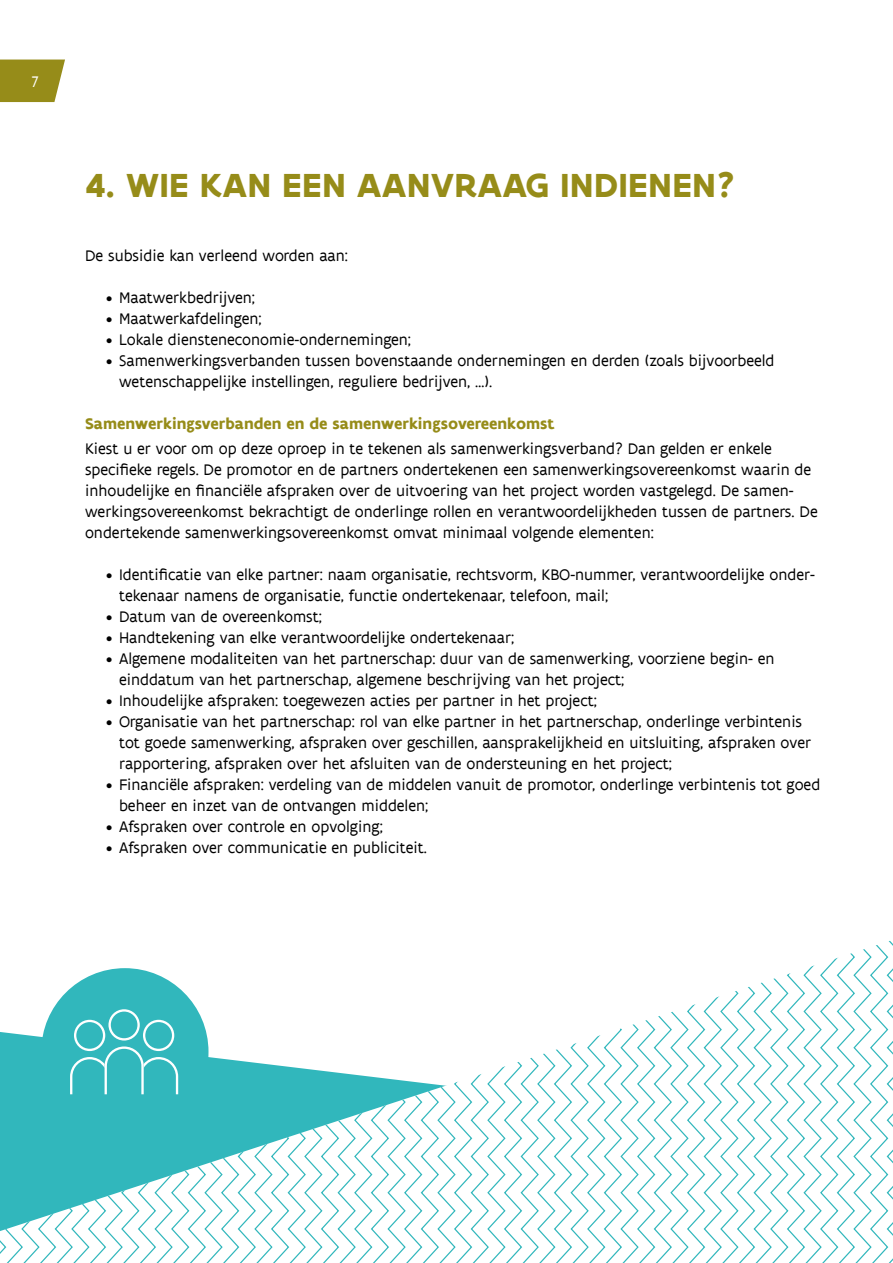
<style>
.page{position:relative;width:893px;height:1263px;background:#fff}
.page>*{position:absolute;margin:0;border:0;box-sizing:border-box;transform-origin:0 0}
.t1{font:700 36px "Flanders Art Sans";letter-spacing:.005em;color:#968c19}
.t2{font:16.5px/21px "Flanders Art Sans";color:#000}
.t3{font:700 16.5px "Flanders Art Sans";color:#968c19}
.t4{font:16.5px "Flanders Art Sans";color:#fff}
</style>
<div class="page">
<svg style="left:0;top:60px;width:65px;height:42px;background:#9e952b"></svg>
<svg style="left:0;top:940px;width:893px;height:323px"></svg>
<p class="t4" style="left:32px;top:71px;width:8px">7</p>
<h1 class="t1" style="left:85px;top:163px;width:652px">4. WIE KAN EEN AANVRAAG INDIENEN?</h1>
<p class="t2" style="left:85px;top:245px;width:264px">De subsidie kan verleend worden aan:</p>
<p class="t2" style="left:106px;top:287px;width:150px">• Maatwerkbedrijven;</p>
<p class="t2" style="left:106px;top:308px;width:157px">• Maatwerkafdelingen;</p>
<p class="t2" style="left:106px;top:329px;width:306px">• Lokale diensteneconomie-ondernemingen;</p>
<p class="t2" style="left:119px;top:350px;width:657px;text-indent:-13px">• Samenwerkingsverbanden tussen bovenstaande ondernemingen en derden (zoals bijvoorbeeld wetenschappelijke instellingen, reguliere bedrijven, …).</p>
<p class="t3" style="left:85px;top:413px;width:471px">Samenwerkingsverbanden en de samenwerkingsovereenkomst</p>
<p class="t2" style="left:85px;top:438px;width:734px">Kiest u er voor om op deze oproep in te tekenen als samenwerkingsverband? Dan gelden er enkele specifieke regels. De promotor en de partners ondertekenen een samenwerkingsovereenkomst waarin de inhoudelijke en financiële afspraken over de uitvoering van het project worden vastgelegd. De samen&shy;werkingsovereenkomst bekrachtigt de onderlinge rollen en verantwoordelijkheden tussen de partners. De ondertekende samenwerkingsovereenkomst omvat minimaal volgende elementen:</p>
<p class="t2" style="left:119px;top:564px;width:697px;text-indent:-13px">• Identificatie van elke partner: naam organisatie, rechtsvorm, KBO-nummer, verantwoordelijke onder&shy;tekenaar namens de organisatie, functie ondertekenaar, telefoon, mail;</p>
<p class="t2" style="left:106px;top:606px;width:217px">• Datum van de overeenkomst;</p>
<p class="t2" style="left:106px;top:627px;width:409px">• Handtekening van elke verantwoordelijke ondertekenaar;</p>
<p class="t2" style="left:119px;top:648px;width:657px;text-indent:-13px">• Algemene modaliteiten van het partnerschap: duur van de samenwerking, voorziene begin- en einddatum van het partnerschap, algemene beschrijving van het project;</p>
<p class="t2" style="left:106px;top:690px;width:492px">• Inhoudelijke afspraken: toegewezen acties per partner in het project;</p>
<p class="t2" style="left:119px;top:711px;width:694px;text-indent:-13px">• Organisatie van het partnerschap: rol van elke partner in het partnerschap, onderlinge verbintenis tot goede samenwerking, afspraken over geschillen, aansprakelijkheid en uitsluiting, afspraken over rapportering, afspraken over het afsluiten van de ondersteuning en het project;</p>
<p class="t2" style="left:119px;top:774px;width:703px;text-indent:-13px">• Financiële afspraken: verdeling van de middelen vanuit de promotor, onderlinge verbintenis tot goed beheer en inzet van de ontvangen middelen;</p>
<p class="t2" style="left:106px;top:816px;width:278px">• Afspraken over controle en opvolging;</p>
<p class="t2" style="left:106px;top:837px;width:322px">• Afspraken over communicatie en publiciteit.</p>
</div>
